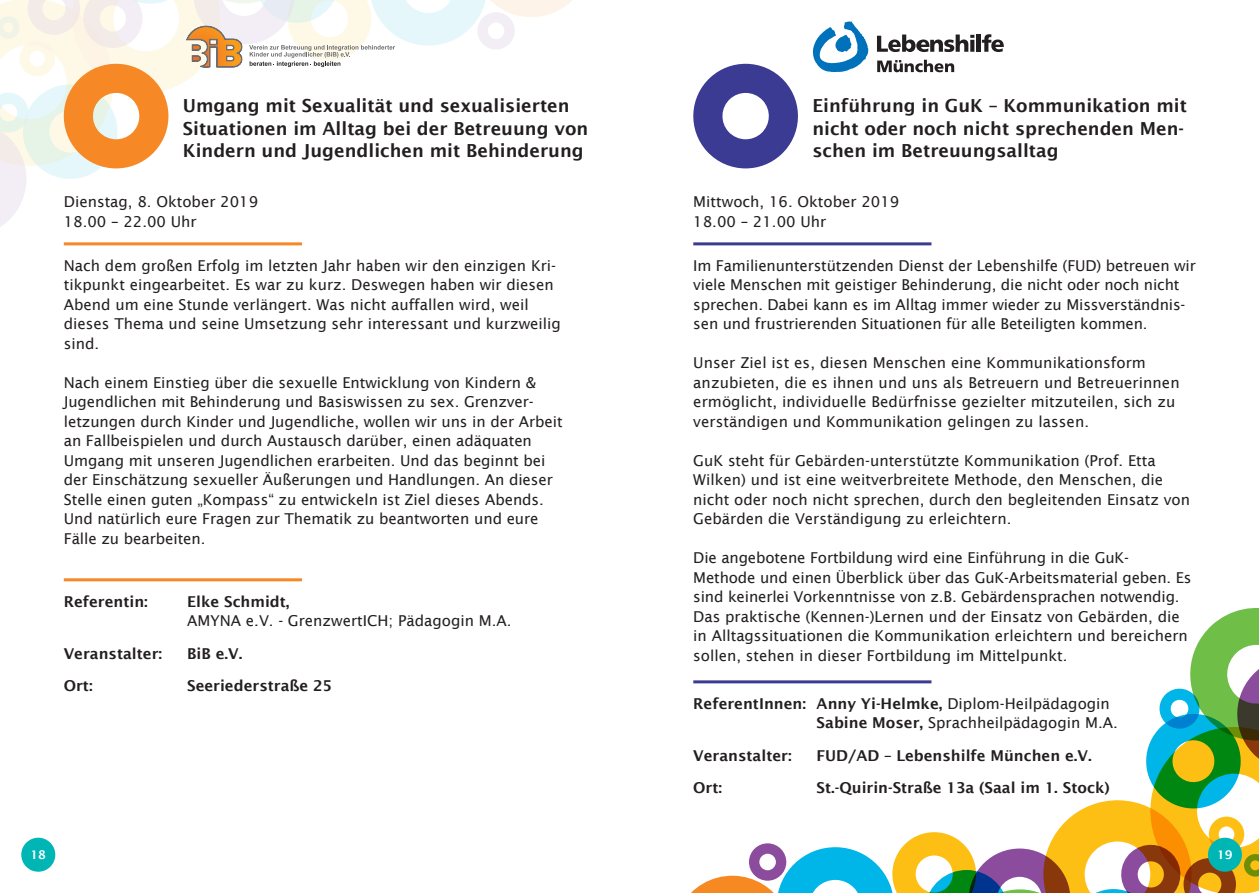
<style>
.page{position:relative;width:1259px;height:893px;background:#fff}
.page>*{position:absolute;margin:0;border:0;box-sizing:border-box;transform-origin:0 0}
.t1{font:600 18px/22.5px "Lucida Sans";color:#231f20}
.t2{font:15px/19.5px "Lucida Sans";color:#231f20}
.t3{font:600 15px "Lucida Sans";color:#231f20}
.t4{font:600 12px "Lucida Sans";color:#fff}
.s1{font-weight:600}
</style>
<div class="page">
<svg style="left:691px;top:608px;width:568px;height:285px"></svg>
<div style="left:21px;top:838px;width:34px;height:34px;background:#00b6b5;border-radius:50%"></div>
<div style="left:1208px;top:838px;width:34px;height:34px;background:#00b6b5;border-radius:50%"></div>
<hr style="left:64px;top:578px;width:238px;height:3px;background:#f68926">
<hr style="left:64px;top:242px;width:238px;height:3px;background:#f68926">
<svg style="left:0;top:0;width:572px;height:227px"></svg>
<svg style="left:693px;top:64px;width:105px;height:104px"></svg>
<hr style="left:693px;top:680px;width:238px;height:3px;background:#3b3b93">
<hr style="left:693px;top:242px;width:238px;height:3px;background:#3b3b93">
<svg style="left:813px;top:21px;width:55px;height:51px"></svg>
<svg style="left:877px;top:35px;width:97px;height:17px"></svg>
<hr style="left:977px;top:35px;width:4px;height:17px;background:#231f20">
<svg style="left:982px;top:34px;width:21px;height:18px"></svg>
<svg style="left:877px;top:60px;width:77px;height:12px"></svg>
<p class="t1" style="left:183px;top:94px;width:407px">Umgang mit Sexualität und sexualisierten<br>Situationen im Alltag bei der Betreuung von<br>Kindern und Jugendlichen mit Behinderung</p>
<p class="t2" style="left:64px;top:192px;width:196px">Dienstag, 8. Oktober 2019<br>18.00 – 22.00 Uhr</p>
<p class="t2" style="left:64px;top:256px;width:499px">Nach dem großen Erfolg im letzten Jahr haben wir den einzigen Kri&shy;tikpunkt eingearbeitet. Es war zu kurz. Deswegen haben wir diesen Abend um eine Stunde verlängert. Was nicht auffallen wird, weil dieses Thema und seine Umsetzung sehr interessant und kurzweilig sind.</p>
<p class="t2" style="left:64px;top:373px;width:500px">Nach einem Einstieg über die sexuelle Entwicklung von Kindern &amp; Jugendlichen mit Behinderung und Basiswissen zu sex. Grenzver&shy;letzungen durch Kinder und Jugendliche, wollen wir uns in der Arbeit an Fallbeispielen und durch Austausch darüber, einen adäquaten Umgang mit unseren Jugendlichen erarbeiten. Und das beginnt bei der Einschätzung sexueller Äußerungen und Handlungen. An dieser Stelle einen guten „Kompass“ zu entwickeln ist Ziel dieses Abends.<br>Und natürlich eure Fragen zur Thematik zu beantworten und eure Fälle zu bearbeiten.</p>
<p class="t3" style="left:64px;top:593px;width:86px">Referentin:</p>
<p class="t3" style="left:187px;top:593px;width:104px">Elke Schmidt,</p>
<p class="t2" style="left:187px;top:611px;width:323px">AMYNA e.V. - GrenzwertICH; Pädagogin M.A.</p>
<p class="t3" style="left:64px;top:645px;width:100px">Veranstalter:</p>
<p class="t3" style="left:187px;top:645px;width:57px">BiB e.V.</p>
<p class="t3" style="left:64px;top:677px;width:30px">Ort:</p>
<p class="t3" style="left:187px;top:677px;width:147px">Seeriederstraße 25</p>
<p class="t1" style="left:812px;top:94px;width:376px">Einführung in GuK – Kommunikation mit nicht oder noch nicht sprechenden Men&shy;schen im Betreuungsalltag</p>
<p class="t2" style="left:693px;top:192px;width:207px">Mittwoch, 16. Oktober 2019<br>18.00 – 21.00 Uhr</p>
<p class="t2" style="left:693px;top:256px;width:504px">Im Familienunterstützenden Dienst der Lebenshilfe (FUD) betreuen wir viele Menschen mit geistiger Behinderung, die nicht oder noch nicht sprechen. Dabei kann es im Alltag immer wieder zu Missverständnis&shy;sen und frustrierenden Situationen für alle Beteiligten kommen.</p>
<p class="t2" style="left:693px;top:353px;width:488px">Unser Ziel ist es, diesen Menschen eine Kommunikationsform anzubieten, die es ihnen und uns als Betreuern und Betreuerinnen ermöglicht, individuelle Bedürfnisse gezielter mitzuteilen, sich zu verständigen und Kommunikation gelingen zu lassen.</p>
<p class="t2" style="left:693px;top:451px;width:498px">GuK steht für Gebärden-unterstützte Kommunikation (Prof. Etta Wilken) und ist eine weitverbreitete Methode, den Menschen, die nicht oder noch nicht sprechen, durch den begleitenden Einsatz von Gebärden die Verständigung zu erleichtern.</p>
<p class="t2" style="left:693px;top:548px;width:499px">Die angebotene Fortbildung wird eine Einführung in die GuK-Methode und einen Überblick über das GuK-Arbeitsmaterial geben. Es sind keinerlei Vorkenntnisse von z. B. Gebärdensprachen notwendig.<br>Das praktische (Kennen-)Lernen und der Einsatz von Gebärden, die in Alltagssituationen die Kommunikation erleichtern und bereichern sollen, stehen in dieser Fortbildung im Mittelpunkt.</p>
<p class="t2" style="left:816px;top:694px;width:300px;text-indent:-123px"><span class="s1">ReferentInnen: Anny Yi-Helmke,</span> Diplom-Heilpädagogin<br><span class="s1">Sabine Moser,</span> Sprachheilpädagogin M.A.</p>
<p class="t3" style="left:693px;top:747px;width:100px">Veranstalter:</p>
<p class="t3" style="left:816px;top:747px;width:276px">FUD/AD – Lebenshilfe München e.V.</p>
<p class="t3" style="left:693px;top:779px;width:30px">Ort:</p>
<p class="t3" style="left:816px;top:779px;width:295px">St.-Quirin-Straße 13a (Saal im 1. Stock)</p>
<p class="t4" style="left:31px;top:848px;width:17px">18</p>
<p class="t4" style="left:1217px;top:848px;width:17px">19</p>
</div>
